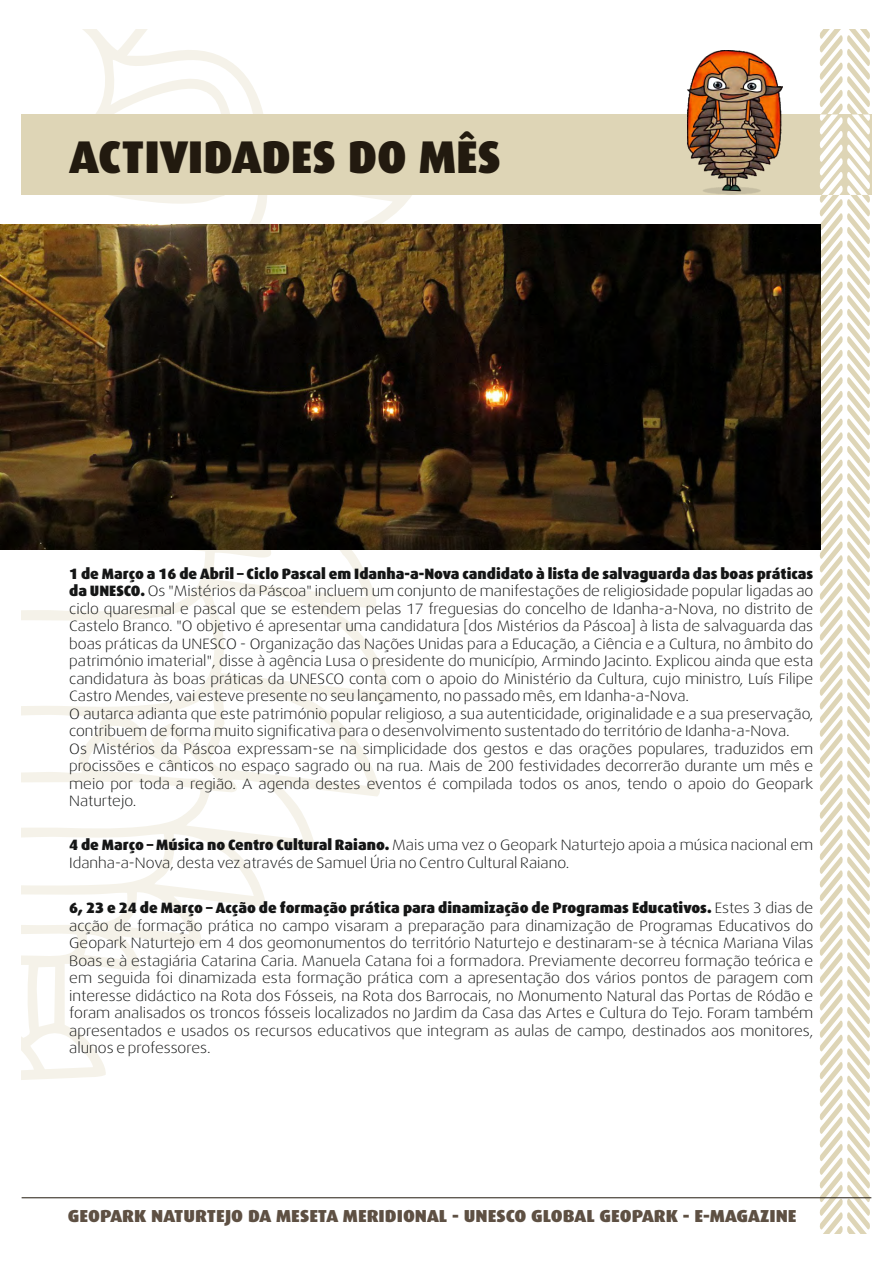
<style>
.page{position:relative;width:893px;height:1263px;background:#fff}
.page>*{position:absolute;margin:0;border:0;box-sizing:border-box;transform-origin:0 0}
.t1{font:900 45.9px "Dax";color:#221a0f}
.t2{font:900 17.4px "Dax";color:#5e5043;scale:1.06 1}
.t3{font:300 15px/17.5px "Dax Wide";color:#151616}
.t4{font:900 15px "Dax";color:#151616}
.s1{font-family:"Dax";font-weight:900}
.s2{font-family:"Dax Wide";font-weight:300}
</style>
<div class="page">
<svg style="left:22px;top:30px;width:391px;height:1050px"></svg>
<svg style="left:96px;top:110px;width:97px;height:90px"></svg>
<div style="left:22px;top:114px;width:849px;height:81px;background:#ded5b6"></div>
<svg style="left:820px;top:30px;width:50px;height:1203px"></svg>
<img style="left:687px;top:50px;width:96px;height:145px">
<hr style="left:22px;top:1197px;width:849px;height:1px;background:#221a0f">
<img style="left:1px;top:225px;width:820px;height:325px">
<h1 class="t1" style="left:70px;top:131px;width:433px">ACTIVIDADES DO MÊS</h1>
<p class="t4" style="left:69px;top:565px;width:745px">1 de Março a 16 de Abril – Ciclo Pascal em Idanha-a-Nova candidato à lista de salvaguarda das boas práticas</p>
<p class="t3" style="left:69px;top:582px;width:746px"><span class="s1">da UNESCO.</span> Os "Mistérios da Páscoa" incluem um conjunto de manifestações de religiosidade popular ligadas ao ciclo quaresmal e pascal que se estendem pelas 17 freguesias do concelho de Idanha-a-Nova, no distrito de Castelo Branco. "O objetivo é apresentar uma candidatura [dos Mistérios da Páscoa] à lista de salvaguarda das boas práticas da UNESCO - Organização das Nações Unidas para a Educação, a Ciência e a Cultura, no âmbito do património imaterial", disse à agência Lusa o presidente do município, Armindo Jacinto. Explicou ainda que esta candidatura às boas práticas da UNESCO conta com o apoio do Ministério da Cultura, cujo ministro, Luís Filipe Castro Mendes, vai esteve presente no seu lançamento, no passado mês, em Idanha-a-Nova.<br>O autarca adianta que este património popular religioso, a sua autenticidade, originalidade e a sua preservação, contribuem de forma muito significativa para o desenvolvimento sustentado do território de Idanha-a-Nova.<br>Os Mistérios da Páscoa expressam-se na simplicidade dos gestos e das orações populares, traduzidos em procissões e cânticos no espaço sagrado ou na rua. Mais de 200 festividades decorrerão durante um mês e meio por toda a região. A agenda destes eventos é compilada todos os anos, tendo o apoio do Geopark Naturtejo.</p>
<p class="t3" style="left:69px;top:836px;width:745px"><span class="s1">4 de Março – Música no Centro Cultural Raiano.</span> Mais uma vez o Geopark Naturtejo apoia a música nacional em<br>Idanha-a-Nova, desta vez através de Samuel Úria no Centro Cultural Raiano.</p>
<p class="t4" style="left:69px;top:899px;width:746px">6, 23 e 24 de Março – Acção de formação prática para dinamização de Programas Educativos. <span class="s2">Estes 3 dias de</span></p>
<p class="t3" style="left:69px;top:917px;width:746px;text-align:justify">acção de formação prática no campo visaram a preparação para dinamização de Programas Educativos do Geopark Naturtejo em 4 dos geomonumentos do território Naturtejo e destinaram-se à técnica Mariana Vilas Boas e à estagiária Catarina Caria. Manuela Catana foi a formadora. Previamente decorreu formação teórica e em seguida foi dinamizada esta formação prática com a apresentação dos vários pontos de paragem com interesse didáctico na Rota dos Fósseis, na Rota dos Barrocais, no Monumento Natural das Portas de Ródão e foram analisados os troncos fósseis localizados no Jardim da Casa das Artes e Cultura do Tejo. Foram também apresentados e usados os recursos educativos que integram as aulas de campo, destinados aos monitores, alunos e professores.</p>
<p class="t2" style="left:68px;top:1206px;width:689px">GEOPARK NATURTEJO DA MESETA MERIDIONAL - UNESCO GLOBAL GEOPARK - E-MAGAZINE</p>
</div>
